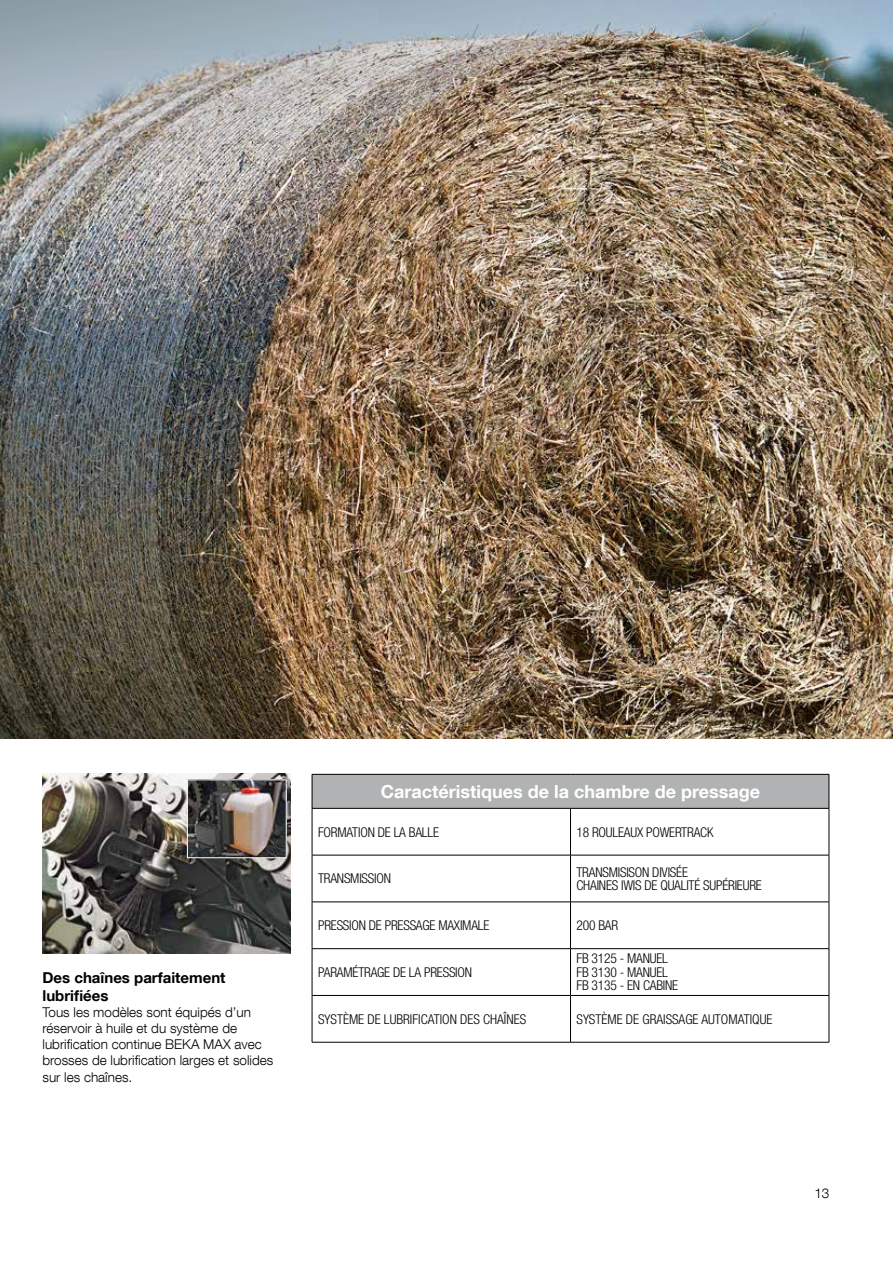
<style>
.page{position:relative;width:893px;height:1263px;background:#fff}
.page>*{position:absolute;margin:0;border:0;box-sizing:border-box;transform-origin:0 0}
.t1{font:700 18px "Helvetica Neue LT Com";color:#fff}
.t2{font:700 15px/18px "Helvetica Neue LT Com";color:#000}
.t3{font:300 condensed 13.5px/13.5px "Helvetica Neue LT Com";letter-spacing:-.015em;color:#000}
.t4{font:300 13.5px/16.2px "Helvetica Neue LT Com";color:#000}
</style>
<div class="page">
<img style="left:0;top:576px;width:893px;height:162px">
<img style="left:0;top:0;width:893px;height:576px">
<img style="left:43px;top:774px;width:248px;height:180px">
<img style="left:187px;top:779px;width:100px;height:79px">
<div style="left:312px;top:774px;width:517px;height:34px;background:#b1b2b3"></div>
<svg style="left:313px;top:809px;width:516px;height:233px"></svg>
<hr style="left:312px;top:774px;width:258px;height:1px;background:#000">
<hr style="left:570px;top:774px;width:259px;height:1px;background:#000">
<hr style="left:829px;top:774px;width:1px;height:34px;background:#000">
<hr style="left:312px;top:808px;width:258px;height:1px;background:#000">
<hr style="left:312px;top:808px;width:1px;height:47px;background:#000">
<hr style="left:570px;top:808px;width:259px;height:1px;background:#000">
<hr style="left:570px;top:808px;width:1px;height:47px;background:#000">
<hr style="left:829px;top:808px;width:1px;height:47px;background:#000">
<hr style="left:312px;top:855px;width:258px;height:1px;background:#000">
<hr style="left:312px;top:855px;width:1px;height:47px;background:#000">
<hr style="left:570px;top:855px;width:259px;height:1px;background:#000">
<hr style="left:570px;top:855px;width:1px;height:47px;background:#000">
<hr style="left:829px;top:855px;width:1px;height:47px;background:#000">
<hr style="left:312px;top:902px;width:258px;height:1px;background:#000">
<hr style="left:312px;top:902px;width:1px;height:46px;background:#000">
<hr style="left:570px;top:902px;width:259px;height:1px;background:#000">
<hr style="left:570px;top:902px;width:1px;height:46px;background:#000">
<hr style="left:829px;top:902px;width:1px;height:46px;background:#000">
<hr style="left:312px;top:948px;width:258px;height:1px;background:#000">
<hr style="left:312px;top:949px;width:1px;height:46px;background:#000">
<hr style="left:570px;top:948px;width:259px;height:1px;background:#000">
<hr style="left:570px;top:949px;width:1px;height:46px;background:#000">
<hr style="left:829px;top:949px;width:1px;height:46px;background:#000">
<hr style="left:312px;top:995px;width:258px;height:1px;background:#000">
<hr style="left:312px;top:996px;width:1px;height:46px;background:#000">
<hr style="left:570px;top:995px;width:259px;height:1px;background:#000">
<hr style="left:570px;top:996px;width:1px;height:46px;background:#000">
<hr style="left:829px;top:996px;width:1px;height:46px;background:#000">
<hr style="left:312px;top:1042px;width:258px;height:1px;background:#000">
<hr style="left:570px;top:1042px;width:259px;height:1px;background:#000">
<hr style="left:312px;top:774px;width:1px;height:34px;background:#000">
<p class="t2" style="left:43px;top:968px;width:185px">Des chaînes parfaitement lubrifiées</p>
<p class="t4" style="left:43px;top:1003px;width:232px">Tous les modèles sont équipés d’un réservoir à huile et du système de lubrification continue BEKA MAX avec brosses de lubrification larges et solides sur les chaînes.</p>
<h1 class="t1" style="left:381px;top:780px;width:381px">Caractéristiques de la chambre de pressage</h1>
<p class="t3" style="left:318px;top:825px;width:122px">FORMATION DE LA BALLE</p>
<p class="t3" style="left:576px;top:825px;width:138px">18 ROULEAUX POWERTRACK</p>
<p class="t3" style="left:318px;top:872px;width:74px">TRANSMISSION</p>
<p class="t3" style="left:576px;top:865px;width:187px">TRANSMISISON DIVISÉE<br>CHAINES IWIS DE QUALITÉ SUPÉRIEURE</p>
<p class="t3" style="left:318px;top:918px;width:173px">PRESSION DE PRESSAGE MAXIMALE</p>
<p class="t3" style="left:576px;top:918px;width:43px">200 BAR</p>
<p class="t3" style="left:318px;top:965px;width:156px">PARAMÉTRAGE DE LA PRESSION</p>
<p class="t3" style="left:576px;top:952px;width:103px">FB 3125 - MANUEL<br>FB 3130 - MANUEL<br>FB 3135 - EN CABINE</p>
<p class="t3" style="left:318px;top:1012px;width:210px">SYSTÈME DE LUBRIFICATION DES CHAÎNES</p>
<p class="t3" style="left:576px;top:1012px;width:197px">SYSTÈME DE GRAISSAGE AUTOMATIQUE</p>
<p class="t4" style="left:814px;top:1185px;width:16px">13</p>
</div>
